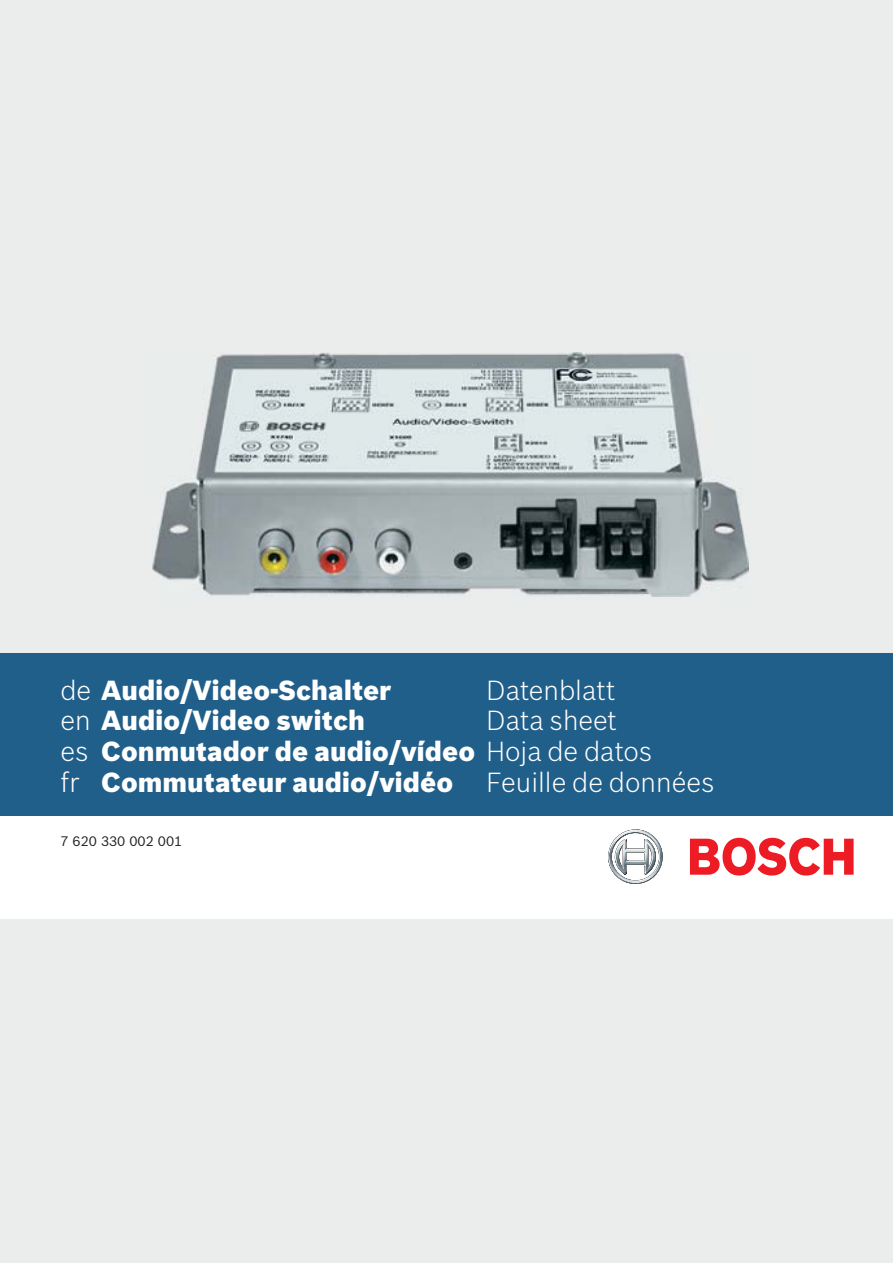
<style>
.page{position:relative;width:893px;height:1263px;background:#ebecec}
.page>*{position:absolute;margin:0;border:0;box-sizing:border-box;transform-origin:0 0}
.t1{font:900 27px/30.6px "Bosch Sans";color:#fff}
.t2{font:300 27px "Bosch Sans";color:#fff}
.t3{font:13.5px "Bosch Sans";color:#231f20}
.s1{font-weight:300}
</style>
<div class="page">
<div style="left:0;top:653px;width:893px;height:163px;background:#215f8b"></div>
<div style="left:0;top:816px;width:893px;height:102px;background:#fff"></div>
<svg style="left:608px;top:829px;width:55px;height:55px"></svg>
<svg style="left:690px;top:838px;width:163px;height:38px"></svg>
<img style="left:152px;top:353px;width:596px;height:244px">
<p class="t1" style="left:60px;top:677px;width:332px"><span class="s1">de</span> Audio/Video-Schalter</p>
<p class="t2" style="left:486px;top:679px;width:131px">Datenblatt</p>
<p class="t1" style="left:60px;top:708px;width:306px"><span class="s1">en</span> Audio/Video switch</p>
<p class="t1" style="left:60px;top:708px;width:656px;text-indent:426px"><span class="s1">Data sheet<br>es</span> Conmutador de audio/vídeo <span class="s1">Hoja de datos<br>fr</span> Commutateur audio/vidéo <span class="s1">Feuille de données</span></p>
<p class="t3" style="left:60px;top:836px;width:123px">7 620 330 002 001</p>
</div>
